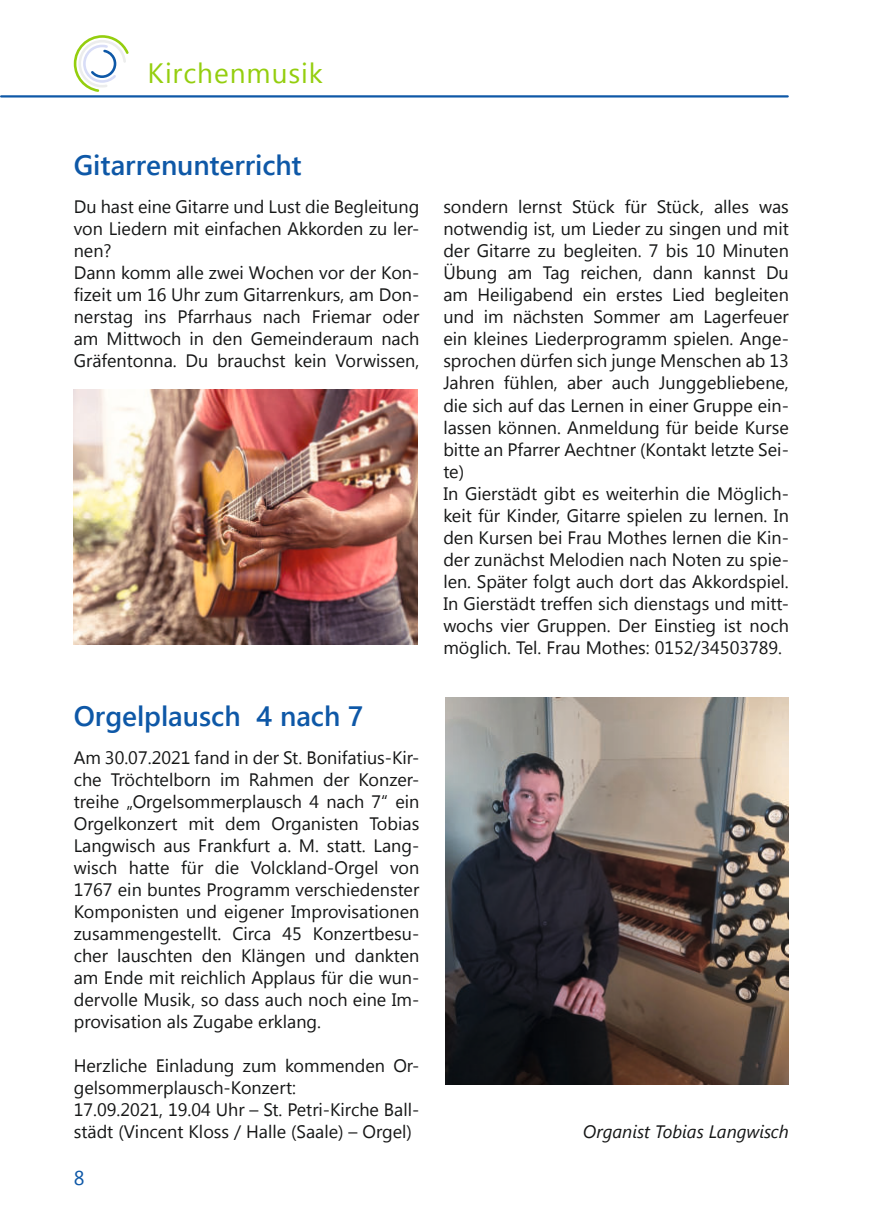
<style>
.page{position:relative;width:874px;height:1225px;background:#fff}
.page>*{position:absolute;margin:0;border:0;box-sizing:border-box;transform-origin:0 0}
.t1{font:600 28px "Segoe UI";color:#0e58a7}
.t2{font:28px "Segoe UI";letter-spacing:.035em;color:#94ce0e}
.t3{font:20px "Segoe UI";color:#0e58a7}
.t4{font:18px/22px "Segoe UI";color:#151616}
.t5{font:italic 18px "Segoe UI";color:#151616}
</style>
<div class="page">
<img style="left:74px;top:389px;width:343px;height:255px">
<img style="left:445px;top:697px;width:343px;height:387px">
<hr style="left:1px;top:95px;width:786px;height:2px;background:#0e58a7">
<svg style="left:73px;top:35px;width:56px;height:57px"></svg>
<h1 class="t2" style="left:147px;top:57px;width:177px">Kirchenmusik</h1>
<h1 class="t1" style="left:74px;top:149px;width:229px">Gitarrenunterricht</h1>
<p class="t4" style="left:74px;top:198px;width:347px">Du hast eine Gitarre und Lust die Begleitung von Liedern mit einfachen Akkorden zu ler&shy;nen?<br>Dann komm alle zwei Wochen vor der Kon&shy;fizeit um 16 Uhr zum Gitarrenkurs, am Don&shy;nerstag ins Pfarrhaus nach Friemar oder am Mittwoch in den Gemeinderaum nach Gräfentonna. Du brauchst kein Vorwissen,</p>
<p class="t4" style="left:443px;top:195px;width:347px">sondern lernst Stück für Stück, alles was notwendig ist, um Lieder zu singen und mit der Gitarre zu begleiten. 7 bis 10 Minuten Übung am Tag reichen, dann kannst Du am Heiligabend ein erstes Lied begleiten und im nächsten Sommer am Lagerfeuer ein kleines Liederprogramm spielen. Ange&shy;sprochen dürfen sich junge Menschen ab 13<br>Jahren fühlen, aber auch Junggebliebene, die sich auf das Lernen in einer Gruppe ein&shy;lassen können. Anmeldung für beide Kurse bitte an Pfarrer Aechtner (Kontakt letzte Sei&shy;te)<br>In Gierstädt gibt es weiterhin die Möglich&shy;keit für Kinder, Gitarre spielen zu lernen. In den Kursen bei Frau Mothes lernen die Kin&shy;der zunächst Melodien nach Noten zu spie&shy;len. Später folgt auch dort das Akkordspiel.<br>In Gierstädt treffen sich dienstags und mitt&shy;wochs vier Gruppen. Der Einstieg ist noch möglich. Tel. Frau Mothes: 0152/34503789.</p>
<h1 class="t1" style="left:74px;top:705px;width:291px">Orgelplausch 4 nach 7</h1>
<p class="t4" style="left:74px;top:748px;width:347px;text-align:justify">Am 30.07.2021 fand in der St. Bonifatius-Kir&shy;che Tröchtelborn im Rahmen der Konzer&shy;treihe „Orgelsommerplausch 4 nach 7“ ein Orgelkonzert mit dem Organisten Tobias Langwisch aus Frankfurt a. M. statt. Lang&shy;wisch hatte für die Volckland-Orgel von 1767 ein buntes Programm verschiedenster Komponisten und eigener Improvisationen zusammengestellt. Circa 45 Konzertbesu&shy;cher lauschten den Klängen und dankten am Ende mit reichlich Applaus für die wun&shy;dervolle Musik, so dass auch noch eine Im&shy;provisation als Zugabe erklang.</p>
<p class="t4" style="left:74px;top:1056px;width:347px">Herzliche Einladung zum kommenden Or&shy;gelsommerplausch-Konzert:<br>17.09.2021, 19.04 Uhr – St. Petri-Kirche Ball&shy;städt (Vincent Kloss / Halle (Saale) – Orgel)</p>
<p class="t3" style="left:74px;top:1166px;width:12px">8</p>
<p class="t5" style="left:582px;top:1124px;width:207px">Organist Tobias Langwisch</p>
</div>
